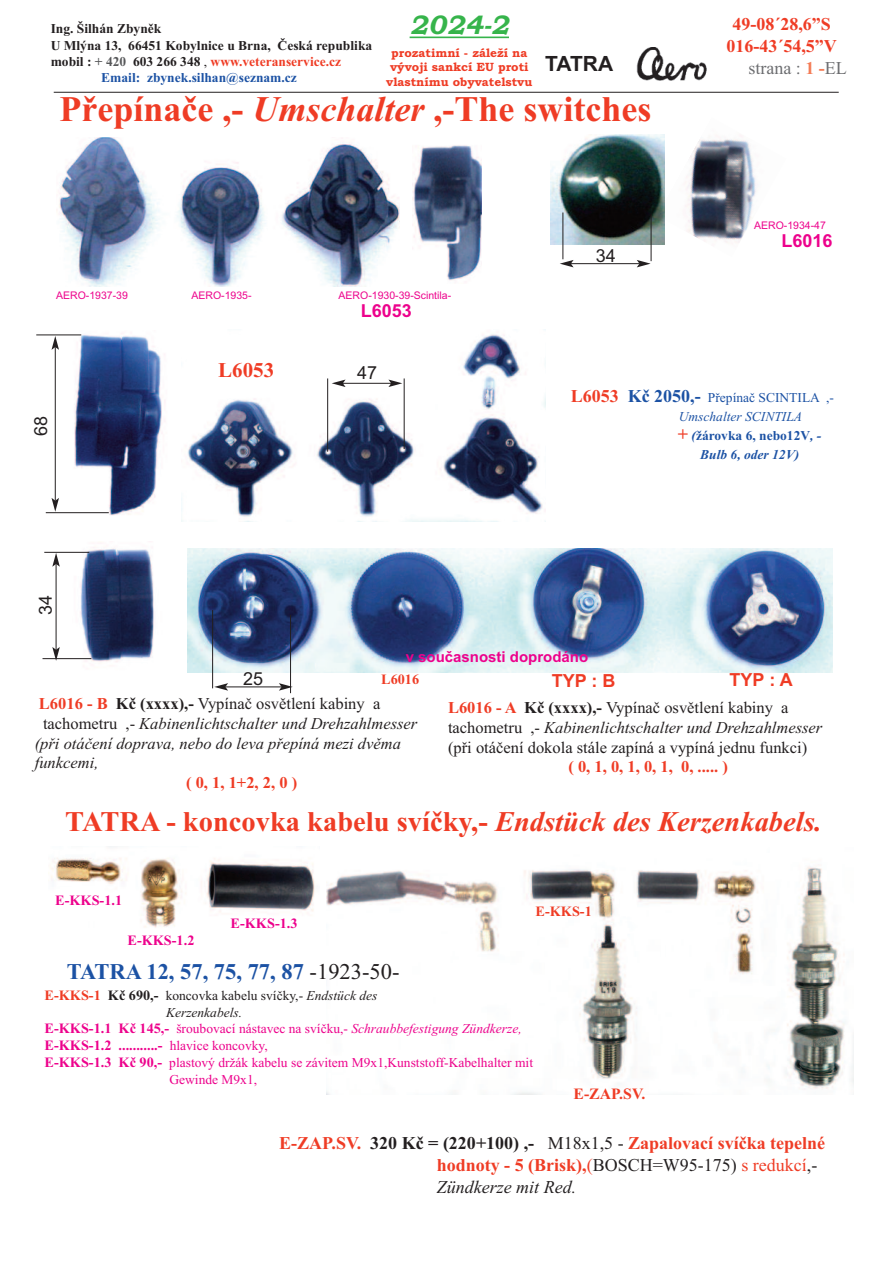
<style>
.page{position:relative;width:893px;height:1263px;background:#fff}
.page>*{position:absolute;margin:0;border:0;box-sizing:border-box;transform-origin:0 0}
.t1{font:700 36px "Times New Roman";color:#ef3c25}
.t2{font:700 28.5px "Times New Roman";color:#ef3c25}
.t3{font:italic 700 27px "Bookman Old Style";color:#36b44b}
.t4{font:700 22.5px "Times New Roman";color:#1c52a4}
.t5{font:700 21px "Arial";letter-spacing:-.035em;color:#231f20}
.t6{font:700 21px "Times New Roman";color:#ef3c25}
.t7{font:700 18px/21.6px "Times New Roman";color:#ef3c25}
.t8{font:18px "Times New Roman";color:#6c6d70}
.t9{font:700 18px "Arial";color:#ed028c}
.t10{font:18px "Arial";color:#231f20}
.t11{font:700 18px "Arial";color:#ef3c25}
.t12{font:16.5px/19.8px "Times New Roman";color:#231f20}
.t13{font:italic 16.5px "Times New Roman";color:#231f20}
.t14{font:700 16.5px "Times New Roman";color:#ef3c25}
.t15{font:700 15.75px "Times New Roman";color:#ef3c25}
.t16{font:700 15px "Arial";color:#ed028c}
.t17{font:700 14.25px "Times New Roman";color:#ed028c}
.t18{font:700 14.25px "Times New Roman";color:#ef3c25}
.t19{font:13.5px/16.8px "Times New Roman";color:#ed028c}
.t20{font:700 13.5px "Times New Roman";color:#231f20}
.t21{font:700 13.5px "Times New Roman";color:#1c52a4}
.t22{font:13.5px "Times New Roman";color:#231f20}
.t23{font:700 13.5px "Times New Roman";color:#ef3c25}
.t24{font:13.5px "Times New Roman";color:#1c52a4}
.t25{font:italic 13.5px "Times New Roman";color:#1c52a4}
.t26{font:italic 700 13.5px "Times New Roman";color:#1c52a4}
.t27{font:italic 13.5px "Times New Roman";color:#231f20}
.t28{font:700 12px/14.4px "Bookman Old Style";color:#ef3c25;text-align:center}
.t29{font:10.5px "Arial";color:#ed028c}
.s1{color:#231f20}
.s2{color:#57585a}
.s3{font-weight:400;color:#231f20}
.s4{font-style:italic}
.s5{font-weight:700;color:#f47c56}
.s6{font-weight:700;font-size:18px;color:#ef3c25}
.s7{font-weight:700;font-size:18px}
.s8{font-style:italic;font-size:18px;color:#ef3c25}
.s9{font-weight:700;color:#ef3c25}
.s10{font-weight:700}
.s11{font-style:normal}
.s12{font-weight:700;font-size:14.25px;color:#ef3c25}
.s13{font-weight:700;font-size:14.25px}
.s14{font-weight:400;font-size:13.5px}
.s15{font-weight:400}
.s16{font-weight:400;font-style:italic;color:#231f20}
</style>
<div class="page">
<hr style="left:54px;top:92px;width:785px;height:1px;background:#231f20">
<img style="left:59px;top:137px;width:341px;height:149px">
<img style="left:412px;top:145px;width:69px;height:136px">
<img style="left:657px;top:135px;width:99px;height:110px">
<img style="left:550px;top:134px;width:115px;height:110px">
<hr style="left:563px;top:212px;width:1px;height:47px;background:#231f20">
<hr style="left:651px;top:214px;width:1px;height:47px;background:#231f20">
<hr style="left:571px;top:263px;width:68px;height:1px;background:#231f20">
<svg style="left:560px;top:260px;width:14px;height:7px"></svg>
<svg style="left:637px;top:260px;width:14px;height:7px"></svg>
<img style="left:50px;top:858px;width:265px;height:70px">
<img style="left:326px;top:866px;width:528px;height:228px">
<img style="left:637px;top:48px;width:70px;height:32px">
<img style="left:63px;top:333px;width:102px;height:183px">
<img style="left:182px;top:334px;width:364px;height:188px">
<img style="left:72px;top:547px;width:82px;height:115px">
<img style="left:187px;top:548px;width:645px;height:124px">
<hr style="left:44px;top:552px;width:45px;height:1px;background:#231f20">
<hr style="left:43px;top:658px;width:48px;height:1px;background:#231f20">
<hr style="left:56px;top:564px;width:1px;height:86px;background:#231f20">
<svg style="left:52px;top:647px;width:8px;height:14px"></svg>
<svg style="left:52px;top:553px;width:8px;height:14px"></svg>
<hr style="left:225px;top:686px;width:56px;height:1px;background:#231f20">
<svg style="left:214px;top:683px;width:14px;height:8px"></svg>
<svg style="left:279px;top:683px;width:14px;height:8px"></svg>
<hr style="left:290px;top:615px;width:1px;height:78px;background:#231f20">
<hr style="left:212px;top:610px;width:1px;height:78px;background:#231f20">
<hr style="left:46px;top:512px;width:63px;height:1px;background:#231f20">
<hr style="left:36px;top:335px;width:45px;height:1px;background:#231f20">
<hr style="left:55px;top:347px;width:1px;height:153px;background:#231f20">
<svg style="left:52px;top:498px;width:7px;height:14px"></svg>
<svg style="left:52px;top:336px;width:7px;height:14px"></svg>
<hr style="left:404px;top:378px;width:1px;height:71px;background:#231f20">
<hr style="left:327px;top:378px;width:1px;height:74px;background:#231f20">
<hr style="left:343px;top:383px;width:48px;height:1px;background:#231f20">
<svg style="left:332px;top:380px;width:14px;height:7px"></svg>
<svg style="left:388px;top:380px;width:14px;height:7px"></svg>
<hr style="left:410px;top:37px;width:99px;height:1px;background:#36b44b">
<p class="t20" style="left:51px;top:21px;width:112px">Ing. Šilhán Zbyněk</p>
<p class="t20" style="left:51px;top:37px;width:323px">U Mlýna 13, 66451 Kobylnice u Brna, Česká republika</p>
<p class="t23" style="left:51px;top:53px;width:292px"><span class="s1">mobil :</span> <span class="s2">+ 420</span> <span class="s1">603 266 348</span> <span class="s3">,</span> www.veteranservice.cz</p>
<p class="t21" style="left:101px;top:70px;width:197px">Email: zbynek.silhan@seznam.cz</p>
<h3 class="t3" style="left:410px;top:9px;width:101px">2024-2</h3>
<p class="t28" style="left:386px;top:46px;width:148px">prozatimní - záleží na vývoji sankcí EU proti vlastnímu obyvatelstvu</p>
<p class="t5" style="left:545px;top:51px;width:70px">TATRA</p>
<h1 class="t1" style="left:60px;top:87px;width:593px">Přepínače ,- <span class="s4">Umschalter</span> ,-The switches</h1>
<p class="t29" style="left:56px;top:289px;width:73px">AERO-1937-39</p>
<p class="t29" style="left:192px;top:289px;width:62px">AERO-1935-</p>
<p class="t29" style="left:339px;top:289px;width:114px">AERO-1930-39-Scintila-</p>
<p class="t9" style="left:361px;top:300px;width:53px">L6053</p>
<p class="t6" style="left:218px;top:357px;width:58px">L6053</p>
<p class="t10" style="left:357px;top:362px;width:22px">47</p>
<p class="t10" style="left:596px;top:245px;width:22px">34</p>
<p class="t7" style="left:726px;top:13px;width:112px;text-align:center">49-08´28,6”S<br>016-43´54,5”V</p>
<p class="t8" style="left:748px;top:57px;width:100px">strana : <span class="s5">1 -</span>EL</p>
<p class="t29" style="left:754px;top:219px;width:73px">AERO-1934-47</p>
<p class="t9" style="left:782px;top:230px;width:53px">L6016</p>
<p class="t10" style="left:30px;top:436px;width:22px;rotate:-90deg">68</p>
<p class="t10" style="left:35px;top:615px;width:22px;rotate:-90deg">34</p>
<p class="t24" style="left:571px;top:390px;width:265px"><span class="s6">L6053</span> <span class="s7">Kč 2050,-</span> Přepínač SCINTILA ,-</p>
<p class="t25" style="left:679px;top:409px;width:125px">Umschalter SCINTILA</p>
<p class="t21" style="left:678px;top:428px;width:145px"><span class="s8">+</span> <span class="s4">(</span>žárovka 6, nebo12V<span class="s4">, -</span></p>
<p class="t26" style="left:700px;top:446px;width:101px">Bulb 6, oder 12V)</p>
<p class="t16" style="left:406px;top:648px;width:184px">v současnosti doprodáno</p>
<p class="t10" style="left:243px;top:668px;width:22px">25</p>
<p class="t18" style="left:381px;top:670px;width:40px">L6016</p>
<p class="t11" style="left:552px;top:670px;width:65px">TYP : B</p>
<p class="t11" style="left:730px;top:670px;width:65px">TYP : A</p>
<p class="t12" style="left:39px;top:693px;width:343px"><span class="s9">L6016 - B</span> <span class="s10">Kč (xxxx),-</span> Vypínač osvětlení kabiny a</p>
<p class="t13" style="left:43px;top:713px;width:376px"><span class="s11">tachometru ,-</span> Kabinenlichtschalter und Drehzahlmesser</p>
<p class="t13" style="left:35px;top:733px;width:368px">(při otáčení doprava, nebo do leva přepíná mezi dvěma</p>
<p class="t13" style="left:35px;top:753px;width:65px">funkcemi,</p>
<p class="t14" style="left:186px;top:773px;width:113px">( 0, 1, 1+2, 2, 0 )</p>
<h2 class="t2" style="left:65px;top:804px;width:758px">TATRA - koncovka kabelu svíčky,- <span class="s4">Endstück des Kerzenkabels.</span></h2>
<p class="t12" style="left:448px;top:697px;width:376px"><span class="s9">L6016 - A</span> <span class="s10">Kč (xxxx),-</span> Vypínač osvětlení kabiny a tachometru ,- <span class="s4">Kabinenlichtschalter und Drehzahlmesser </span>(při otáčení dokola stále zapíná a vypíná jednu funkci)</p>
<p class="t14" style="left:568px;top:757px;width:161px">( 0, 1, 0, 1, 0, 1, 0, ..... )</p>
<p class="t17" style="left:55px;top:892px;width:68px">E-KKS-1.1</p>
<p class="t17" style="left:128px;top:931px;width:68px">E-KKS-1.2</p>
<p class="t17" style="left:231px;top:914px;width:68px">E-KKS-1.3</p>
<p class="t18" style="left:536px;top:902px;width:58px">E-KKS-1</p>
<h3 class="t4" style="left:67px;top:958px;width:334px">TATRA 12, 57, 75, 77, 87 <span class="s3">-1923-50-</span></h3>
<p class="t22" style="left:45px;top:987px;width:334px"><span class="s12">E-KKS-1</span> <span class="s13">Kč 690,-</span> koncovka kabelu svíčky,- <span class="s4">Endstück des</span></p>
<p class="t27" style="left:166px;top:1004px;width:78px">Kerzenkabels.</p>
<p class="t19" style="left:45px;top:1020px;width:479px"><span class="s13">E-KKS-1.1 Kč 145,-</span> šroubovací nástavec na svíčku,- <span class="s4">Schraubbefestigung Zündkerze,</span></p>
<p class="t17" style="left:45px;top:1037px;width:225px">E-KKS-1.2 ...........- <span class="s14">hlavice koncovky,</span></p>
<p class="t19" style="left:169px;top:1054px;width:365px;text-indent:-125px"><span class="s13">E-KKS-1.3 Kč 90,-</span> plastový držák kabelu se závitem M9x1,Kunststoff-Kabelhalter mit<br>Gewinde M9x1,</p>
<p class="t15" style="left:573px;top:1084px;width:73px">E-ZAP.SV.</p>
<p class="t7" style="left:437px;top:1132px;width:390px;text-indent:-157px">E-ZAP.SV. <span class="s1">320 Kč = (220+100) ,-</span> <span class="s3">M18x1,5 -</span> Zapalovací svíčka tepelné hodnoty - 5 (Brisk),<span class="s15">(</span><span class="s3">BOSCH=W95-175)</span> <span class="s15">s redukcí</span><span class="s3">,-<br></span><span class="s16">Zündkerze mit Red.</span></p>
</div>
